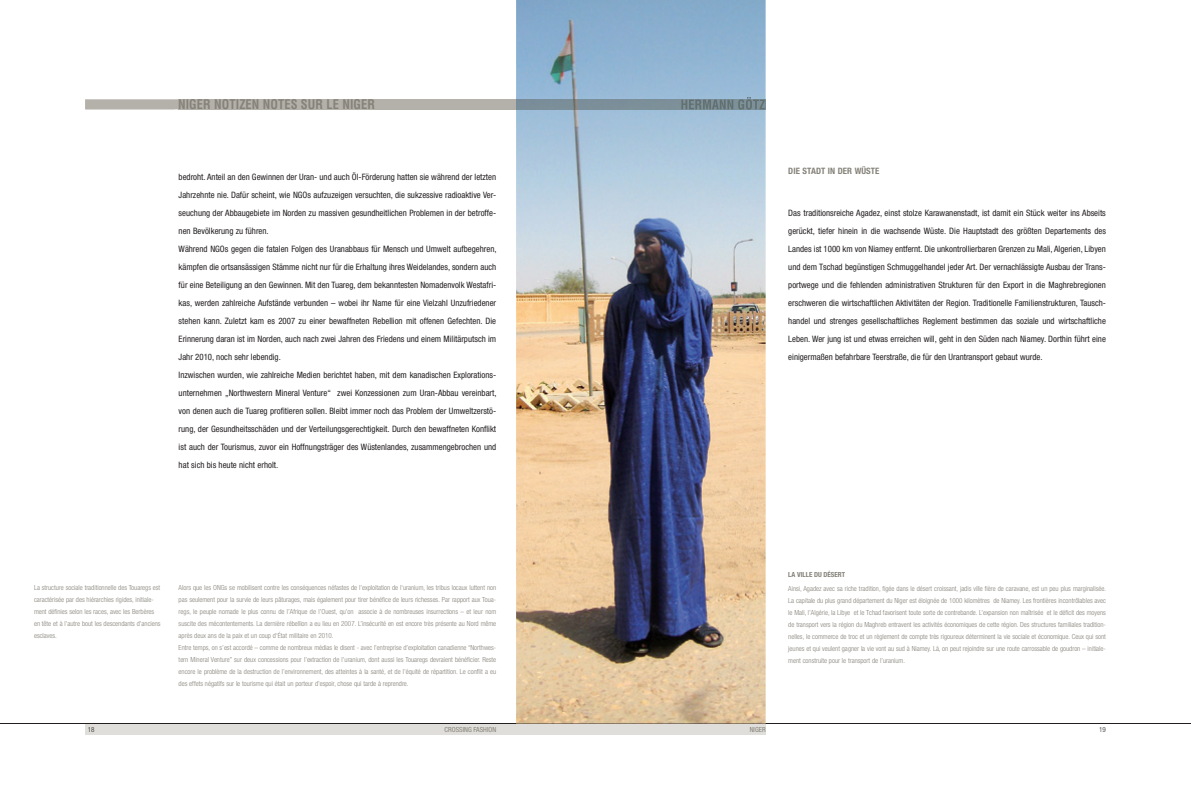
<style>
.page{position:relative;width:1191px;height:786px;background:#fff}
.page>*{position:absolute;margin:0;border:0;box-sizing:border-box;transform-origin:0 0}
.t1{font:700 condensed 13px "Helvetica";letter-spacing:.01em;color:#858279;scale:.95 1}
.t2{font:condensed 8.8px/18px "Helvetica Neue";color:#231f20;text-align:justify}
.t3{font:700 condensed 8.8px "Helvetica Neue";letter-spacing:.01em;color:#858279}
.t4{font:300 condensed 7px/12px "Helvetica Neue";color:#858279}
.t5{font:condensed 7px "Helvetica Neue";color:#858279}
.t6{font:700 condensed 7px "Helvetica Neue";color:#858279}
.t7{font:300 condensed 7px "Helvetica Neue";color:#231f20}
</style>
<div class="page">
<div style="left:85px;top:723px;width:680px;height:11px;background:#e0deda"></div>
<hr style="left:0;top:723px;width:1191px;height:1px;background:#231f20">
<img style="left:516px;top:0;width:249px;height:723px">
<svg style="left:85px;top:99px;width:94px;height:10px"></svg>
<img style="left:516px;top:97px;width:249px;height:2px">
<img style="left:516px;top:99px;width:249px;height:11px">
<div style="left:179px;top:99px;width:337px;height:10px;background:#b4b0aa"></div>
<h1 class="t1" style="left:178px;top:97px;width:209px">NIGER NOTIZEN NOTES SUR LE NIGER</h1>
<p class="t2" style="left:179px;top:168px;width:319px;text-align:left">bedroht. anteil an den gewinnen der Uran- und auch Öl-Förderung hatten sie während der letzten Jahrzehnte nie. Dafür scheint, wie ngos aufzuzeigen versuchten, die sukzessive radioaktive Ver&shy;seuchung der abbaugebiete im norden zu massiven gesundheitlichen Problemen in der betroffe&shy;nen Bevölkerung zu führen.<br>Während ngos gegen die fatalen Folgen des Uranabbaus für Mensch und Umwelt aufbegehren, kämpfen die ortsansässigen stämme nicht nur für die erhaltung ihres Weidelandes, sondern auch für eine Beteiligung an den gewinnen. Mit den Tuareg, dem bekanntesten nomadenvolk Westafri&shy;kas, werden zahlreiche aufstände verbunden – wobei ihr name für eine Vielzahl Unzufriedener stehen kann. Zuletzt kam es 2007 zu einer bewaffneten rebellion mit offenen gefechten. Die erinnerung daran ist im norden, auch nach zwei Jahren des Friedens und einem Militärputsch im Jahr 2010, noch sehr lebendig.<br>inzwischen wurden, wie zahlreiche Medien berichtet haben, mit dem kanadischen explorations&shy;unternehmen „northwestern Mineral Venture“ zwei Konzessionen zum Uran-abbau vereinbart, von denen auch die Tuareg profitieren sollen. Bleibt immer noch das Problem der Umweltzerstö&shy;rung, der gesundheitsschäden und der Verteilungsgerechtigkeit. Durch den bewaffneten Konflikt ist auch der Tourismus, zuvor ein hoffnungsträger des Wüstenlandes, zusammengebrochen und hat sich bis heute nicht erholt.</p>
<p class="t4" style="left:34px;top:581px;width:128px">La structure sociale traditionnelle des Touaregs est caractérisée par des hiérarchies rigides, initiale&shy;ment définies selon les races, avec les Berbères en tête et à l’autre bout les descendants d’anciens esclaves.</p>
<p class="t4" style="left:179px;top:581px;width:319px">Alors que les ONGs se mobilisent contre les conséquences néfastes de l’exploitation de l‘uranium, les tribus locaux luttent non pas seulement pour la survie de leurs pâturages, mais également pour tirer bénéfice de leurs richesses. Par rapport aux Toua&shy;regs, le peuple nomade le plus connu de l’Afrique de l’Ouest, qu’on associe à de nombreuses insurrections – et leur nom suscite des mécontentements. La dernière rébellion a eu lieu en 2007. L’insécurité en est encore très présente au Nord même après deux ans de la paix et un coup d‘État militaire en 2010.<br>Entre temps, on s’est accordé – comme de nombreux médias le disent - avec l’entreprise d’exploitation canadienne “Northwes&shy;tern Mineral Venture” sur deux concessions pour l’extraction de l’uranium, dont aussi les Touaregs devraient bénéficier. Reste encore le problème de la destruction de l’environnement, des atteintes à la santé, et de l’équité de répartition. Le conflit a eu des effets négatifs sur le tourisme qui était un porteur d’espoir, chose qui tarde à reprendre.</p>
<p class="t3" style="left:788px;top:166px;width:93px">DIE STADT IN DER WÜSTE</p>
<p class="t2" style="left:788px;top:204px;width:319px">Das traditionsreiche agadez, einst stolze Karawanenstadt, ist damit ein stück weiter ins abseits gerückt, tiefer hinein in die wachsende Wüste. Die hauptstadt des größten Departements des Landes ist 1000 km von niamey entfernt. Die unkontrollierbaren grenzen zu Mali, algerien, Libyen und dem Tschad begünstigen schmuggelhandel jeder art. Der vernachlässigte ausbau der Trans&shy;portwege und die fehlenden administrativen strukturen für den export in die Maghrebregionen erschweren die wirtschaftlichen aktivitäten der region. Traditionelle Familienstrukturen, Tausch&shy;handel und strenges gesellschaftliches reglement bestimmen das soziale und wirtschaftliche Leben. Wer jung ist und etwas erreichen will, geht in den süden nach niamey. Dorthin führt eine einigermaßen befahrbare Teerstraße, die für den Urantransport gebaut wurde.</p>
<p class="t6" style="left:788px;top:569px;width:58px">LA VILLE DU DÉSERT</p>
<p class="t4" style="left:788px;top:582px;width:319px;text-align:justify">Ainsi, Agadez avec sa riche tradition, figée dans le désert croissant, jadis ville fière de caravane, est un peu plus marginalisée.<br>La capitale du plus grand département du Niger est éloignée de 1000 kilomètres de Niamey. Les frontières incontrôlables avec le Mali, l’Algérie, la Libye et le Tchad favorisent toute sorte de contrebande. L’expansion non maîtrisée et le déficit des moyens de transport vers la région du Maghreb entravent les activités économiques de cette région. Des structures familiales tradition&shy;nelles, le commerce de troc et un règlement de compte très rigoureux déterminent la vie sociale et économique. Ceux qui sont jeunes et qui veulent gagner la vie vont au sud à Niamey. Là, on peut rejoindre sur une route carrossable de goudron – initiale&shy;ment construite pour le transport de l’uranium.</p>
<p class="t7" style="left:88px;top:725px;width:8px">18</p>
<p class="t5" style="left:444px;top:725px;width:53px">Crossing Fashion</p>
<p class="t5" style="left:749px;top:725px;width:17px">niger</p>
<p class="t7" style="left:1099px;top:725px;width:8px">19</p>
</div>
